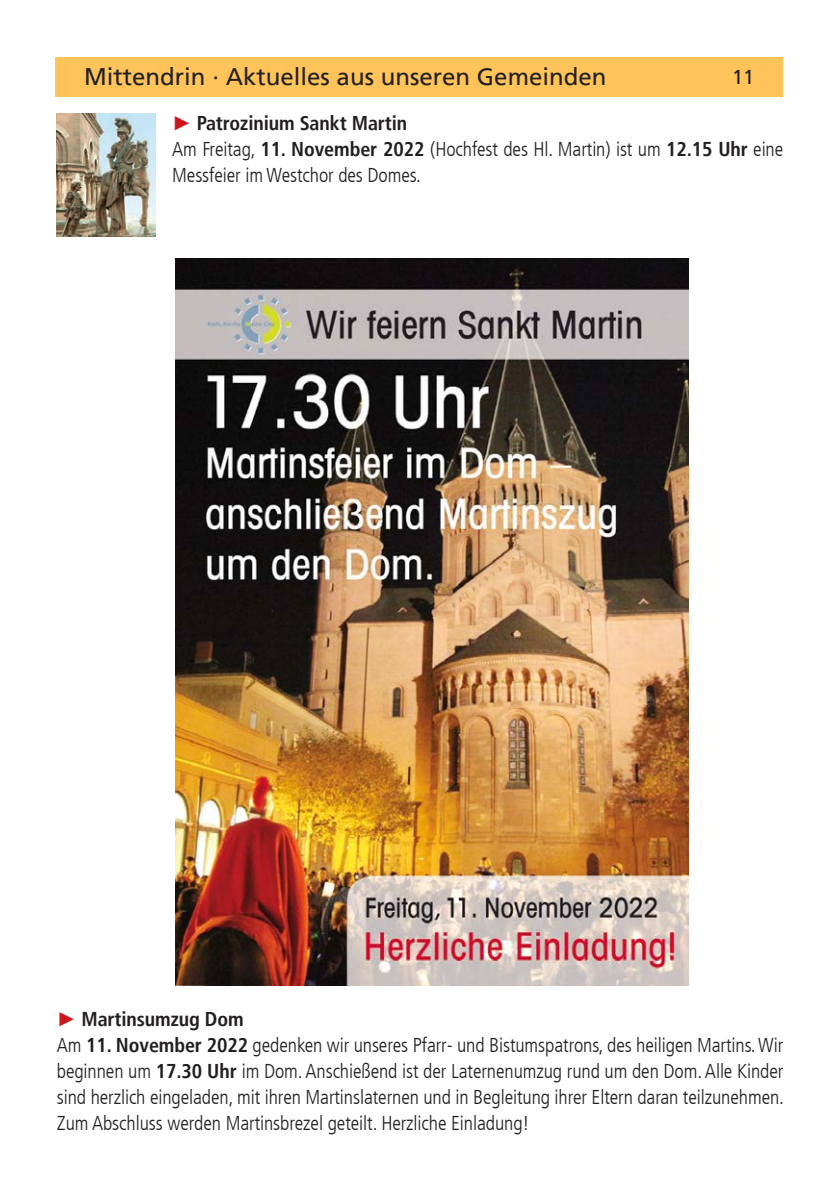
<style>
.page{position:relative;width:840px;height:1191px;background:#fff}
.page>*{position:absolute;margin:0;border:0;box-sizing:border-box;transform-origin:0 0}
.t1{font:24px "Frutiger LT";color:#231f20}
.t2{font:300 condensed 20px/26px "Frutiger LT";letter-spacing:-.005em;color:#231f20}
.t3{font:700 condensed 20px "Frutiger LT";letter-spacing:-.005em;color:#231f20}
.t4{font:20px "Frutiger LT";color:#231f20}
.s1{font-family:"Arial";font-weight:400;font-stretch:normal;color:#cd151d}
.s2{font-weight:700}
</style>
<div class="page">
<img style="left:57px;top:113px;width:98px;height:124px">
<div style="left:56px;top:57px;width:726px;height:39px;background:#fec459"></div>
<img style="left:176px;top:258px;width:512px;height:727px">
<p class="t1" style="left:84px;top:62px;width:523px">Mittendrin · Aktuelles aus unseren Gemeinden</p>
<p class="t4" style="left:731px;top:66px;width:24px">11</p>
<p class="t3" style="left:172px;top:111px;width:236px"><span class="s1">►</span> Patrozinium Sankt Martin</p>
<p class="t2" style="left:172px;top:136px;width:612px">Am Freitag, <span class="s2">11. November 2022</span> (Hochfest des Hl. Martin) ist um <span class="s2">12.15 Uhr</span> eine<br>Messfeier im Westchor des Domes.</p>
<p class="t3" style="left:57px;top:1007px;width:188px"><span class="s1">►</span> Martinsumzug Dom</p>
<p class="t2" style="left:57px;top:1032px;width:728px;text-align:justify">Am <span class="s2">11. November 2022</span> gedenken wir unseres Pfarr- und Bistumspatrons, des heiligen Martins. Wir beginnen um <span class="s2">17.30 Uhr</span> im Dom. Anschießend ist der Laternenumzug rund um den Dom. Alle Kinder sind herzlich eingeladen, mit ihren Martinslaternen und in Begleitung ihrer Eltern daran teilzunehmen.<br>Zum Abschluss werden Martinsbrezel geteilt. Herzliche Einladung!</p>
</div>
